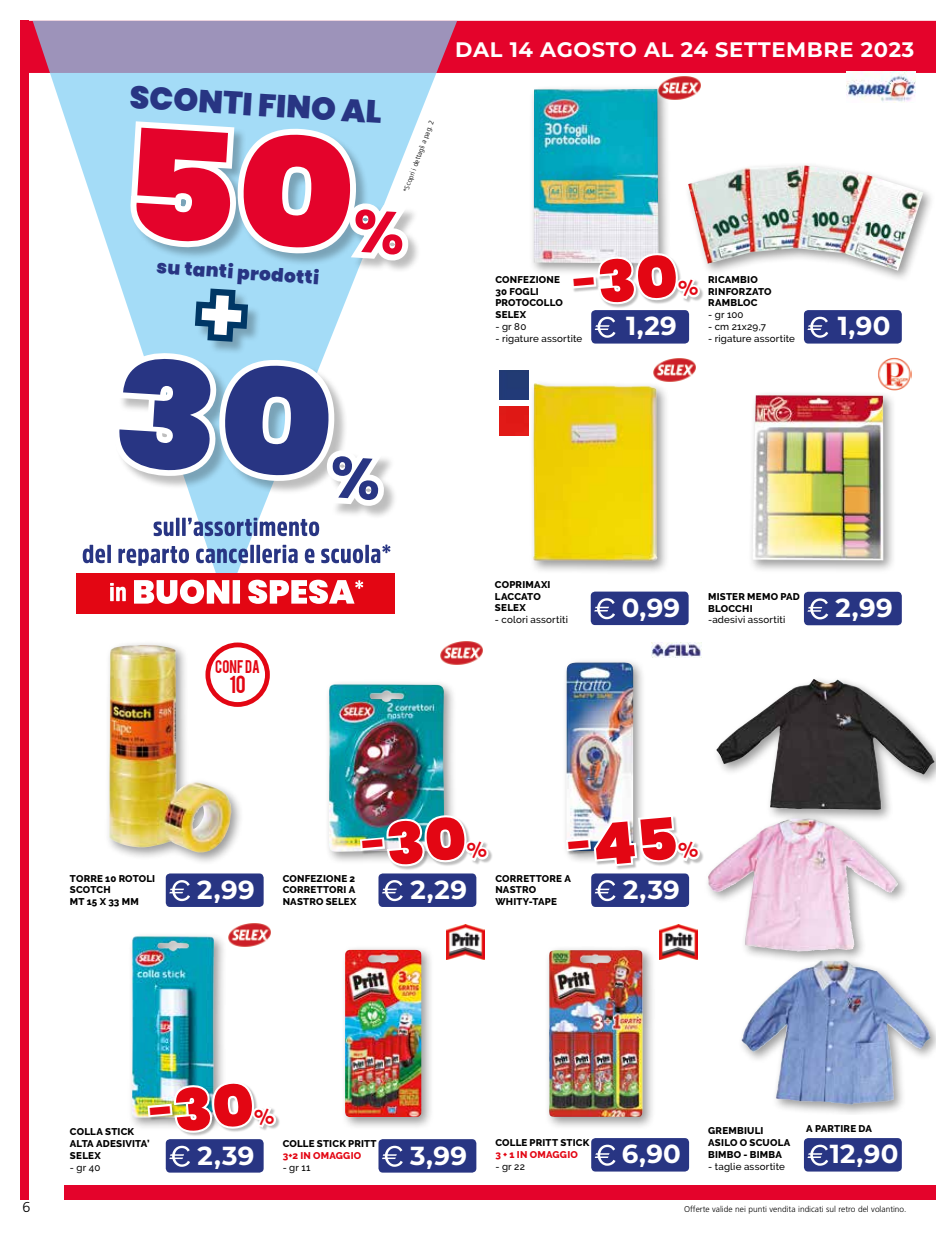
<style>
.page{position:relative;width:936px;height:1234px;background:#fff}
.page>*{position:absolute;margin:0;border:0;box-sizing:border-box;transform-origin:0 0}
.t1{font:900 31.65px "Poppins";color:#283583}
.t2{font:700 26.1px "Montserrat";letter-spacing:.01em;color:#fff}
.t3{font:700 21px "Montserrat";letter-spacing:.03em;color:#fff}
.t4{font:19.2px "Bebas";color:#e30613}
.t5{font:900 18.45px "Poppins";color:#283583}
.t6{font:14.4px "Bebas";letter-spacing:.01em;color:#e30613;scale:.94 1}
.t7{font:300 14.4px "Frutiger";color:#000}
.t8{font:800 9.75px/11.7px "Raleway";letter-spacing:.02em;color:#000}
.t9{font:500 9.75px "Raleway";letter-spacing:.02em;color:#000}
.t10{font:800 9.75px "Raleway";letter-spacing:.025em;color:#e30613}
.t11{font:300 8.4px "Frutiger";color:#000}
.t12{font:300 7.05px "Frutiger";color:#000}
</style>
<div class="page">
<div style="left:28px;top:21px;width:907px;height:52px;background:#e4032b"></div>
<div style="left:64px;top:1185px;width:871px;height:14px;background:#e4032b"></div>
<div style="left:20px;top:21px;width:8px;height:1178px;background:#e4032b"></div>
<svg style="left:33px;top:21px;width:424px;height:581px"></svg>
<div style="left:131px;top:122px;width:291px;height:152px;background:#000;opacity:.26"></div>
<div style="left:77px;top:572px;width:318px;height:41px;background:#e30613"></div>
<svg style="left:110px;top:579px;width:253px;height:24px"></svg>
<svg style="left:83px;top:544px;width:307px;height:21px"></svg>
<img style="left:653px;top:358px;width:43px;height:24px">
<div style="left:529px;top:379px;width:141px;height:195px;background:#000;opacity:.4"></div>
<img style="left:533px;top:383px;width:59px;height:178px">
<img style="left:846px;top:72px;width:69px;height:30px">
<img style="left:661px;top:76px;width:40px;height:24px">
<img style="left:440px;top:641px;width:43px;height:24px">
<img style="left:228px;top:923px;width:43px;height:24px">
<div style="left:684px;top:161px;width:251px;height:122px;background:#000;opacity:.4"></div>
<img style="left:688px;top:165px;width:235px;height:105px">
<div style="left:747px;top:390px;width:149px;height:183px;background:#000;opacity:.4"></div>
<img style="left:752px;top:395px;width:131px;height:165px">
<div style="left:324px;top:679px;width:134px;height:185px;background:#000;opacity:.4"></div>
<img style="left:329px;top:684px;width:117px;height:167px">
<div style="left:340px;top:944px;width:94px;height:185px;background:#000;opacity:.4"></div>
<img style="left:345px;top:949px;width:76px;height:167px">
<div style="left:712px;top:675px;width:223px;height:147px;background:#000;opacity:.4"></div>
<img style="left:716px;top:684px;width:111px;height:124px">
<div style="left:529px;top:84px;width:142px;height:192px;background:#000;opacity:.4"></div>
<img style="left:534px;top:89px;width:124px;height:174px">
<img style="left:499px;top:406px;width:29px;height:29px">
<img style="left:499px;top:370px;width:29px;height:29px">
<div style="left:562px;top:657px;width:84px;height:207px;background:#000;opacity:.4"></div>
<img style="left:566px;top:662px;width:67px;height:150px">
<div style="left:104px;top:640px;width:140px;height:225px;background:#000;opacity:.4"></div>
<img style="left:109px;top:644px;width:122px;height:208px">
<div style="left:127px;top:931px;width:100px;height:200px;background:#000;opacity:.4"></div>
<img style="left:132px;top:936px;width:82px;height:182px">
<div style="left:544px;top:944px;width:112px;height:185px;background:#000;opacity:.4"></div>
<img style="left:549px;top:949px;width:93px;height:167px">
<div style="left:803px;top:310px;width:98px;height:33px;background:#283583;border-radius:4px"></div>
<svg style="left:807px;top:316px;width:21px;height:22px"></svg>
<div style="left:803px;top:591px;width:98px;height:34px;background:#283583;border-radius:4px"></div>
<svg style="left:807px;top:598px;width:21px;height:21px"></svg>
<div style="left:378px;top:873px;width:98px;height:33px;background:#283583;border-radius:4px"></div>
<svg style="left:382px;top:880px;width:21px;height:20px"></svg>
<div style="left:378px;top:1138px;width:98px;height:34px;background:#283583;border-radius:4px"></div>
<svg style="left:382px;top:1145px;width:21px;height:21px"></svg>
<div style="left:803px;top:1137px;width:98px;height:34px;background:#283583;border-radius:4px"></div>
<svg style="left:807px;top:1144px;width:21px;height:21px"></svg>
<div style="left:591px;top:310px;width:98px;height:33px;background:#283583;border-radius:4px"></div>
<svg style="left:594px;top:316px;width:21px;height:22px"></svg>
<div style="left:590px;top:591px;width:98px;height:34px;background:#283583;border-radius:4px"></div>
<svg style="left:594px;top:598px;width:21px;height:21px"></svg>
<div style="left:591px;top:873px;width:98px;height:33px;background:#283583;border-radius:4px"></div>
<svg style="left:594px;top:880px;width:21px;height:20px"></svg>
<div style="left:166px;top:873px;width:97px;height:33px;background:#283583;border-radius:4px"></div>
<svg style="left:169px;top:880px;width:21px;height:20px"></svg>
<div style="left:166px;top:1138px;width:97px;height:34px;background:#283583;border-radius:4px"></div>
<svg style="left:169px;top:1145px;width:21px;height:21px"></svg>
<div style="left:591px;top:1137px;width:98px;height:34px;background:#283583;border-radius:4px"></div>
<svg style="left:594px;top:1144px;width:21px;height:21px"></svg>
<img style="left:876px;top:357px;width:35px;height:34px">
<svg style="left:213px;top:645px;width:49px;height:51px"></svg>
<div style="left:205px;top:642px;width:65px;height:64px;border:5px solid #e30613;border-radius:50%"></div>
<img style="left:652px;top:642px;width:49px;height:15px">
<img style="left:446px;top:924px;width:38px;height:35px">
<img style="left:659px;top:924px;width:38px;height:35px">
<div style="left:703px;top:813px;width:207px;height:151px;background:#000;opacity:.4"></div>
<img style="left:707px;top:818px;width:83px;height:73px">
<div style="left:737px;top:955px;width:198px;height:159px;background:#000;opacity:.4"></div>
<img style="left:741px;top:959px;width:101px;height:92px">
<div style="left:572px;top:254px;width:132px;height:54px;background:#000;opacity:.26"></div>
<div style="left:566px;top:815px;width:138px;height:55px;background:#000;opacity:.26"></div>
<div style="left:360px;top:815px;width:133px;height:55px;background:#000;opacity:.26"></div>
<div style="left:148px;top:1081px;width:132px;height:55px;background:#000;opacity:.26"></div>
<svg style="left:125px;top:115px;width:293px;height:155px"></svg>
<svg style="left:108px;top:282px;width:285px;height:254px"></svg>
<svg style="left:569px;top:250px;width:132px;height:57px"></svg>
<img style="left:357px;top:812px;width:133px;height:57px">
<svg style="left:563px;top:812px;width:138px;height:56px"></svg>
<img style="left:145px;top:1078px;width:132px;height:57px">
<h1 class="t1" style="left:131px;top:77px;width:254px;rotate:4deg">SCONTI FINO AL</h1>
<p class="t12" style="left:401px;top:191px;width:78px;rotate:-69deg">*Scopri i dettagli a pag. 2</p>
<h3 class="t3" style="left:455px;top:34px;width:460px">DAL 14 AGOSTO AL 24 SETTEMBRE 2023</h3>
<h3 class="t5" style="left:157px;top:256px;width:164px;rotate:4deg">su tanti prodotti</h3>
<p class="t8" style="left:495px;top:274px;width:69px">CONFEZIONE<br>30 FOGLI<br>PROTOCOLLO<br>SELEX</p>
<p class="t9" style="left:495px;top:321px;width:32px">- gr 80</p>
<p class="t9" style="left:495px;top:332px;width:88px">- rigature assortite</p>
<h2 class="t2" style="left:626px;top:307px;width:52px">1,29</h2>
<p class="t8" style="left:708px;top:274px;width:65px">RICAMBIO<br>RINFORZATO<br>RAMBLOC</p>
<p class="t9" style="left:708px;top:309px;width:37px">- gr 100</p>
<p class="t9" style="left:708px;top:321px;width:59px">- cm 21x29,7</p>
<p class="t9" style="left:708px;top:332px;width:88px">- rigature assortite</p>
<h2 class="t2" style="left:837px;top:307px;width:54px">1,90</h2>
<h3 class="t6" style="left:215px;top:656px;width:49px">CONF DA</h3>
<h3 class="t4" style="left:229px;top:670px;width:18px">10</h3>
<p class="t8" style="left:495px;top:578px;width:57px">COPRIMAXI<br>LACCATO<br>SELEX</p>
<p class="t9" style="left:495px;top:614px;width:75px">- colori assortiti</p>
<h2 class="t2" style="left:621px;top:588px;width:60px">0,99</h2>
<p class="t8" style="left:708px;top:590px;width:93px">MISTER MEMO PAD<br>BLOCCHI</p>
<p class="t9" style="left:708px;top:614px;width:79px">-adesivi assortiti</p>
<h2 class="t2" style="left:835px;top:589px;width:59px">2,99</h2>
<p class="t8" style="left:70px;top:872px;width:87px">TORRE 10 ROTOLI<br>SCOTCH<br>MT 15 X 33 MM</p>
<h2 class="t2" style="left:197px;top:870px;width:59px">2,99</h2>
<p class="t8" style="left:283px;top:872px;width:75px">CONFEZIONE 2<br>CORRETTORI A<br>NASTRO SELEX</p>
<h2 class="t2" style="left:410px;top:870px;width:58px">2,29</h2>
<p class="t8" style="left:495px;top:872px;width:77px">CORRETTORE A<br>NASTRO<br>WHITY-TAPE</p>
<h2 class="t2" style="left:623px;top:870px;width:58px">2,39</h2>
<p class="t8" style="left:70px;top:1125px;width:81px">COLLA STICK<br>ALTA ADESIVITA’<br>SELEX</p>
<p class="t9" style="left:70px;top:1161px;width:32px">- gr 40</p>
<h2 class="t2" style="left:198px;top:1136px;width:58px">2,39</h2>
<p class="t8" style="left:283px;top:1137px;width:95px">COLLE STICK PRITT</p>
<p class="t10" style="left:283px;top:1149px;width:80px">3+2 IN OMAGGIO</p>
<p class="t9" style="left:283px;top:1161px;width:29px">- gr 11</p>
<h2 class="t2" style="left:410px;top:1136px;width:58px">3,99</h2>
<p class="t8" style="left:495px;top:1136px;width:95px">COLLE PRITT STICK</p>
<p class="t10" style="left:495px;top:1148px;width:84px">3 + 1 IN OMAGGIO</p>
<p class="t9" style="left:495px;top:1160px;width:31px">- gr 22</p>
<h2 class="t2" style="left:621px;top:1135px;width:61px">6,90</h2>
<p class="t8" style="left:708px;top:1124px;width:84px">GREMBIULI<br>ASILO O SCUOLA<br>BIMBO - BIMBA</p>
<p class="t9" style="left:708px;top:1160px;width:78px">- taglie assortite</p>
<p class="t8" style="left:806px;top:1122px;width:67px">A PARTIRE DA</p>
<h2 class="t2" style="left:829px;top:1135px;width:70px">12,90</h2>
<h3 class="t7" style="left:23px;top:1198px;width:9px">6</h3>
<p class="t11" style="left:684px;top:1204px;width:224px">Offerte valide nei punti vendita indicati sul retro del volantino.</p>
</div>
